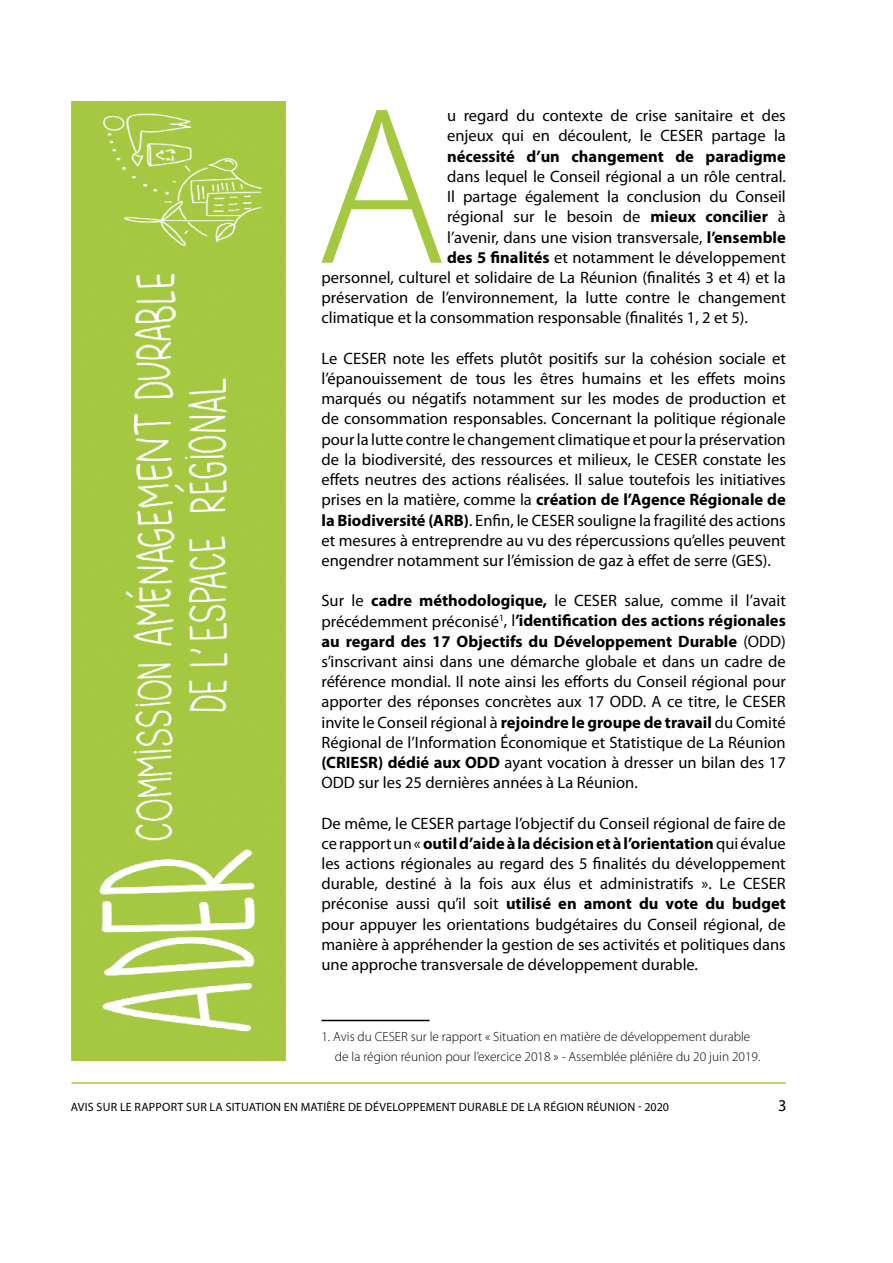
<style>
.page{position:relative;width:893px;height:1263px;background:#fff}
.page>*{position:absolute;margin:0;border:0;box-sizing:border-box;transform-origin:0 0}
.t1{font:300 226.35px "Myriad Pro";color:#a4c83f}
.t2{font:16.5px/20.2px "Myriad Pro";color:#000;text-align:justify}
.t3{font:700 16.5px "Myriad Pro";color:#000}
.t4{font:300 13.35px/20.2px "Myriad Pro";color:#000}
.t5{font:12px "Myriad Pro";letter-spacing:.02em;color:#000}
.s1{font-weight:700}
</style>
<div class="page">
<hr style="left:71px;top:1082px;width:715px;height:2px;background:#a4c83f">
<img style="left:71px;top:101px;width:215px;height:960px">
<hr style="left:321px;top:1020px;width:108px;height:1px;background:#000">
<h1 class="t1" style="left:315px;top:51px;width:134px">A</h1>
<p class="t2" style="left:447px;top:105px;width:340px">u regard du contexte de crise sanitaire et des enjeux qui en découlent, le CESER partage la</p>
<p class="t3" style="left:447px;top:145px;width:340px">nécessité d’un changement de paradigme</p>
<p class="t2" style="left:447px;top:166px;width:340px">dans lequel le Conseil régional a un rôle central.</p>
<p class="t2" style="left:447px;top:186px;width:340px">Il partage également la conclusion du Conseil</p>
<p class="t2" style="left:447px;top:206px;width:340px">régional sur le besoin de <span class="s1">mieux concilier</span> à</p>
<p class="t2" style="left:447px;top:227px;width:340px">l’avenir, dans une vision transversale, <span class="s1">l’ensemble</span></p>
<p class="t2" style="left:447px;top:247px;width:340px"><span class="s1">des 5 finalités</span> et notamment le développement</p>
<p class="t2" style="left:321px;top:267px;width:466px">personnel, culturel et solidaire de La Réunion (finalités 3 et 4) et la</p>
<p class="t2" style="left:321px;top:287px;width:466px">préservation de l’environnement, la lutte contre le changement</p>
<p class="t2" style="left:321px;top:307px;width:428px">climatique et la consommation responsable (finalités 1, 2 et 5).</p>
<p class="t2" style="left:321px;top:348px;width:466px">Le CESER note les effets plutôt positifs sur la cohésion sociale et l’épanouissement de tous les êtres humains et les effets moins marqués ou négatifs notamment sur les modes de production et de consommation responsables. Concernant la politique régionale pour la lutte contre le changement climatique et pour la préservation de la biodiversité, des ressources et milieux, le CESER constate les effets neutres des actions réalisées. Il salue toutefois les initiatives prises en la matière, comme la <span class="s1">création de l’Agence Régionale de la Biodiversité (ARB)</span>. Enfin, le CESER souligne la fragilité des actions et mesures à entreprendre au vu des répercussions qu’elles peuvent engendrer notamment sur l’émission de gaz à effet de serre (GES).</p>
<p class="t2" style="left:321px;top:590px;width:466px">Sur le <span class="s1">cadre méthodologique,</span> le CESER salue, comme il l’avait précédemment préconisé<sup>1</sup>, l<span class="s1">’identification des actions régionales au regard des 17 Objectifs du Développement Durable</span> (ODD) s’inscrivant ainsi dans une démarche globale et dans un cadre de référence mondial. Il note ainsi les efforts du Conseil régional pour apporter des réponses concrètes aux 17 ODD. A ce titre, le CESER invite le Conseil régional à <span class="s1">rejoindre le groupe de travail</span> du Comité Régional de l’Information Économique et Statistique de La Réunion <span class="s1">(CRIESR) dédié aux ODD</span> ayant vocation à dresser un bilan des 17<br>ODD sur les 25 dernières années à La Réunion.</p>
<p class="t2" style="left:321px;top:813px;width:466px">De même, le CESER partage l’objectif du Conseil régional de faire de ce rapport un « <span class="s1">outil d’aide à la décision et à l’orientation</span> qui évalue les actions régionales au regard des 5 finalités du développement durable, destiné à la fois aux élus et administratifs ». Le CESER préconise aussi qu’il soit <span class="s1">utilisé en amont du vote du budget </span>pour appuyer les orientations budgétaires du Conseil régional, de manière à appréhender la gestion de ses activités et politiques dans une approche transversale de développement durable.</p>
<p class="t4" style="left:335px;top:1026px;width:427px;text-indent:-13px">1. Avis du CESER sur le rapport « Situation en matière de développement durable de la région réunion pour l’exercice 2018 » - Assemblée plénière du 20 juin 2019.</p>
<p class="t5" style="left:71px;top:1100px;width:600px">AVIS SUR LE RAPPORT SUR LA SITUATION EN MATIÈRE DE DÉVELOPPEMENT DURABLE DE LA RÉGION RÉUNION - 2020</p>
<p class="t2" style="left:778px;top:1095px;width:10px">3</p>
</div>
